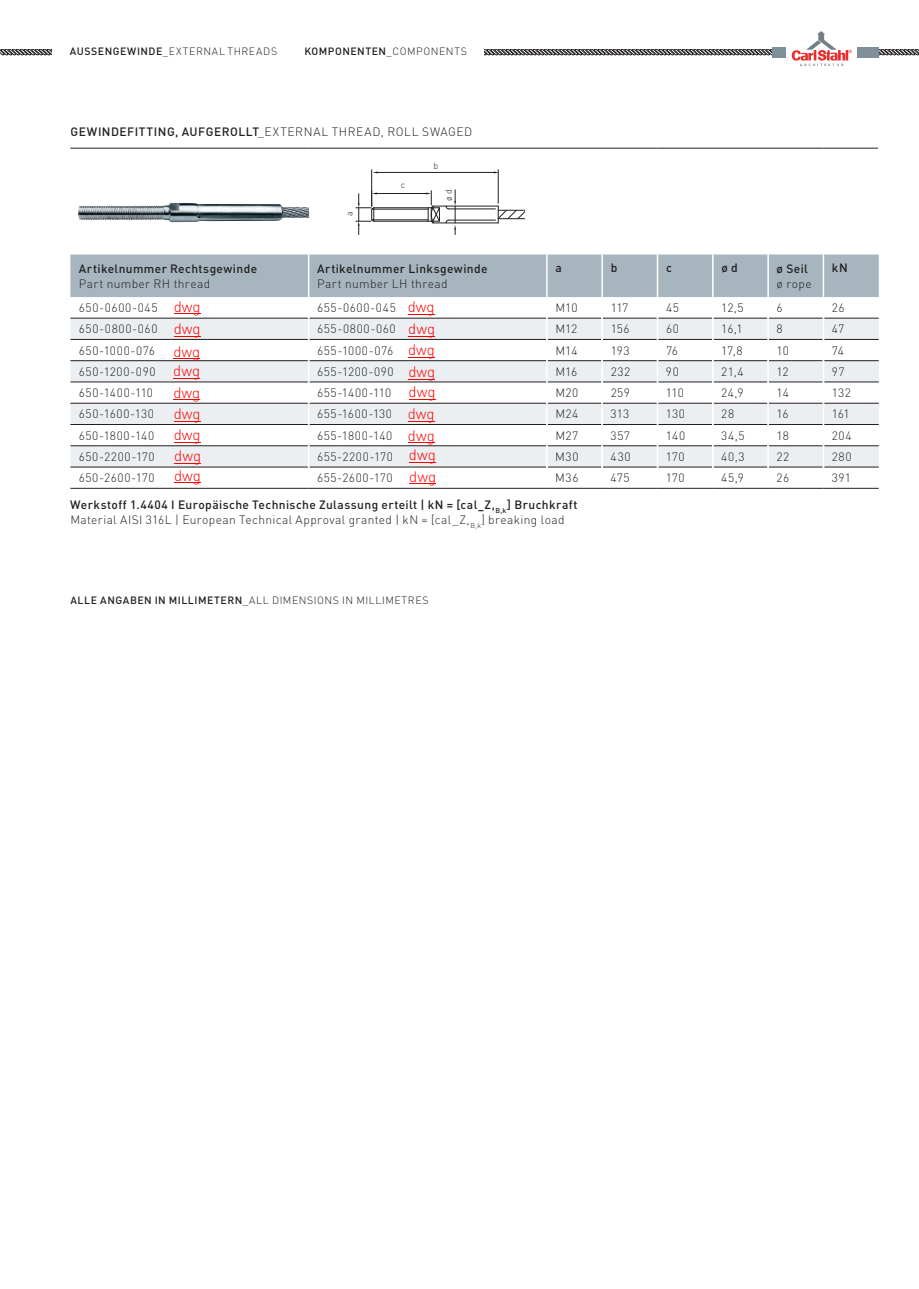
<style>
.page{position:relative;width:919px;height:1289px;background:#fff}
.page>*{position:absolute;margin:0;border:0;box-sizing:border-box;transform-origin:0 0}
.t1{font:300 15px/21.3px "DIN Pro";color:#f00}
.t2{font:300 12px/24.2px "DIN Pro";letter-spacing:.045em;color:#231f20}
.t3{font:500 12px/15px "DIN Pro";letter-spacing:.03em;color:#231f20}
.t4{font:300 10.5px "DIN Pro";letter-spacing:.055em;color:#231f20}
.t5{font:500 10.5px "DIN Pro";letter-spacing:.045em;color:#231f20}
.t6{font:300 9px "DIN Pro";color:#231f20}
.s1{font-weight:500}
.s2{font-weight:300}
</style>
<div class="page">
<svg style="left:0;top:49px;width:919px;height:6px;background:#666364"></svg>
<div style="left:772px;top:47px;width:21px;height:11px;background:#7f9098"></div>
<div style="left:793px;top:28px;width:64px;height:42px;background:#fff"></div>
<div style="left:857px;top:47px;width:21px;height:11px;background:#7f9098"></div>
<div style="left:53px;top:47px;width:431px;height:12px;background:#fff"></div>
<img style="left:786px;top:31px;width:66px;height:36px">
<svg style="left:70px;top:147px;width:807px;height:88px"></svg>
<hr style="left:822px;top:127px;width:2px;height:21px;background:#fff">
<hr style="left:70px;top:148px;width:238px;height:1px;background:#231f20">
<hr style="left:308px;top:148px;width:239px;height:1px;background:#231f20">
<hr style="left:547px;top:148px;width:55px;height:1px;background:#231f20">
<hr style="left:602px;top:148px;width:55px;height:1px;background:#231f20">
<hr style="left:657px;top:148px;width:55px;height:1px;background:#231f20">
<hr style="left:712px;top:148px;width:56px;height:1px;background:#231f20">
<hr style="left:768px;top:148px;width:55px;height:1px;background:#231f20">
<hr style="left:823px;top:148px;width:54px;height:1px;background:#231f20">
<hr style="left:70px;top:488px;width:238px;height:1px;background:#231f20">
<hr style="left:308px;top:488px;width:239px;height:1px;background:#231f20">
<hr style="left:547px;top:488px;width:55px;height:1px;background:#231f20">
<hr style="left:602px;top:488px;width:55px;height:1px;background:#231f20">
<hr style="left:657px;top:488px;width:55px;height:1px;background:#231f20">
<hr style="left:712px;top:488px;width:56px;height:1px;background:#231f20">
<hr style="left:768px;top:488px;width:55px;height:1px;background:#231f20">
<hr style="left:823px;top:488px;width:55px;height:1px;background:#231f20">
<img style="left:78px;top:203px;width:93px;height:17px">
<hr style="left:433px;top:222px;width:65px;height:1px;background:#231f20">
<hr style="left:433px;top:206px;width:65px;height:1px;background:#231f20">
<hr style="left:374px;top:207px;width:57px;height:1px;background:#231f20">
<hr style="left:374px;top:221px;width:57px;height:1px;background:#231f20">
<hr style="left:371px;top:209px;width:57px;height:1px;background:#231f20">
<hr style="left:371px;top:219px;width:57px;height:1px;background:#231f20">
<hr style="left:371px;top:170px;width:1px;height:36px;background:#231f20">
<hr style="left:449px;top:220px;width:46px;height:1px;background:#231f20">
<hr style="left:449px;top:208px;width:46px;height:1px;background:#231f20">
<svg style="left:497px;top:206px;width:27px;height:17px"></svg>
<hr style="left:376px;top:193px;width:50px;height:1px;background:#231f20">
<hr style="left:498px;top:170px;width:1px;height:33px;background:#231f20">
<hr style="left:377px;top:172px;width:117px;height:1px;background:#231f20">
<svg style="left:356px;top:191px;width:21px;height:43px"></svg>
<svg style="left:426px;top:190px;width:30px;height:44px"></svg>
<svg style="left:70px;top:254px;width:808px;height:234px"></svg>
<p class="t4" style="left:70px;top:43px;width:209px"><span class="s1">AUSSENGEWINDE</span>_EXTERNAL THREADS</p>
<p class="t5" style="left:304px;top:43px;width:164px">KOMPONENTEN<span class="s2">_COMPONENTS</span></p>
<p class="t2" style="left:70px;top:119px;width:403px"><span class="s1">GEWINDEFITTING, AUFGEROLLT</span>_EXTERNAL THREAD, ROLL SWAGED</p>
<p class="t6" style="left:342px;top:216px;width:6px;rotate:-90deg">a</p>
<p class="t6" style="left:401px;top:178px;width:6px">c</p>
<p class="t6" style="left:433px;top:159px;width:6px">b</p>
<p class="t6" style="left:441px;top:201px;width:13px;rotate:-90deg">ø d</p>
<p class="t3" style="left:79px;top:260px;width:180px">Artikelnummer Rechtsgewinde</p>
<p class="t3" style="left:831px;top:259px;width:17px">kN</p>
<p class="t2" style="left:79px;top:270px;width:133px">Part number RH thread<br>650-0600-045</p>
<p class="t3" style="left:555px;top:259px;width:8px">a</p>
<p class="t3" style="left:610px;top:259px;width:8px">b</p>
<p class="t3" style="left:666px;top:259px;width:7px">c</p>
<p class="t3" style="left:721px;top:259px;width:18px">ø d</p>
<p class="t3" style="left:776px;top:260px;width:33px">ø Seil</p>
<p class="t2" style="left:776px;top:270px;width:37px">ø rope</p>
<p class="t3" style="left:317px;top:260px;width:172px">Artikelnummer Linksgewinde</p>
<p class="t2" style="left:317px;top:270px;width:132px">Part number LH thread<br>655-0600-045</p>
<p class="t1" style="left:174px;top:294px;width:28px">dwg</p>
<p class="t1" style="left:408px;top:295px;width:28px">dwg</p>
<p class="t2" style="left:555px;top:294px;width:24px">M10</p>
<p class="t2" style="left:610px;top:294px;width:19px">117</p>
<p class="t2" style="left:666px;top:294px;width:15px">45</p>
<p class="t2" style="left:721px;top:294px;width:24px">12,5</p>
<p class="t2" style="left:776px;top:294px;width:8px">6</p>
<p class="t2" style="left:831px;top:294px;width:14px">26</p>
<p class="t1" style="left:407px;top:316px;width:29px;text-align:justify">dwg dwg dwg dwg dwg dwg</p>
<p class="t1" style="left:173px;top:316px;width:29px;line-height:22.6px">dwg dwg</p>
<p class="t1" style="left:173px;top:359px;width:29px;text-align:justify">dwg dwg dwg dwg</p>
<p class="t2" style="left:79px;top:316px;width:80px">650-0800-060</p>
<p class="t2" style="left:317px;top:316px;width:80px">655-0800-060</p>
<p class="t2" style="left:555px;top:316px;width:24px">M12</p>
<p class="t2" style="left:610px;top:316px;width:20px">156</p>
<p class="t2" style="left:666px;top:316px;width:14px">60</p>
<p class="t2" style="left:721px;top:316px;width:23px">16,1</p>
<p class="t2" style="left:776px;top:316px;width:8px">8</p>
<p class="t2" style="left:831px;top:316px;width:14px">47</p>
<p class="t2" style="left:79px;top:337px;width:78px">650-1000-076</p>
<p class="t2" style="left:317px;top:337px;width:78px">655-1000-076</p>
<p class="t2" style="left:555px;top:337px;width:24px">M14</p>
<p class="t2" style="left:610px;top:337px;width:21px">193</p>
<p class="t2" style="left:666px;top:337px;width:14px">76</p>
<p class="t2" style="left:721px;top:337px;width:23px">17,8</p>
<p class="t2" style="left:776px;top:337px;width:14px">10</p>
<p class="t2" style="left:831px;top:337px;width:14px">74</p>
<p class="t2" style="left:79px;top:358px;width:78px">650-1200-090</p>
<p class="t2" style="left:317px;top:358px;width:78px">655-1200-090</p>
<p class="t2" style="left:555px;top:358px;width:24px">M16</p>
<p class="t2" style="left:610px;top:358px;width:21px">232</p>
<p class="t2" style="left:666px;top:358px;width:14px">90</p>
<p class="t2" style="left:721px;top:358px;width:24px">21,4</p>
<p class="t2" style="left:776px;top:358px;width:14px">12</p>
<p class="t2" style="left:831px;top:358px;width:14px">97</p>
<p class="t2" style="left:79px;top:380px;width:76px">650-1400-110</p>
<p class="t2" style="left:317px;top:380px;width:76px">655-1400-110</p>
<p class="t2" style="left:555px;top:380px;width:25px">M20</p>
<p class="t2" style="left:610px;top:380px;width:21px">259</p>
<p class="t2" style="left:666px;top:380px;width:19px">110</p>
<p class="t2" style="left:721px;top:380px;width:24px">24,9</p>
<p class="t2" style="left:776px;top:380px;width:14px">14</p>
<p class="t2" style="left:831px;top:380px;width:20px">132</p>
<p class="t2" style="left:79px;top:401px;width:77px">650-1600-130</p>
<p class="t2" style="left:317px;top:401px;width:77px">655-1600-130</p>
<p class="t2" style="left:555px;top:401px;width:24px">M24</p>
<p class="t2" style="left:610px;top:401px;width:20px">313</p>
<p class="t2" style="left:666px;top:401px;width:21px">130</p>
<p class="t2" style="left:721px;top:401px;width:14px">28</p>
<p class="t2" style="left:776px;top:401px;width:14px">16</p>
<p class="t2" style="left:831px;top:401px;width:19px">161</p>
<p class="t2" style="left:79px;top:422px;width:77px">650-1800-140</p>
<p class="t2" style="left:317px;top:422px;width:77px">655-1800-140</p>
<p class="t2" style="left:555px;top:422px;width:25px">M27</p>
<p class="t2" style="left:610px;top:422px;width:21px">357</p>
<p class="t2" style="left:666px;top:422px;width:21px">140</p>
<p class="t2" style="left:721px;top:422px;width:25px">34,5</p>
<p class="t2" style="left:776px;top:422px;width:14px">18</p>
<p class="t2" style="left:831px;top:422px;width:21px">204</p>
<p class="t2" style="left:79px;top:443px;width:77px">650-2200-170</p>
<p class="t2" style="left:317px;top:443px;width:77px">655-2200-170</p>
<p class="t2" style="left:555px;top:443px;width:25px">M30</p>
<p class="t2" style="left:610px;top:443px;width:21px">430</p>
<p class="t2" style="left:666px;top:443px;width:20px">170</p>
<p class="t2" style="left:721px;top:443px;width:25px">40,3</p>
<p class="t2" style="left:776px;top:443px;width:14px">22</p>
<p class="t2" style="left:831px;top:443px;width:21px">280</p>
<p class="t2" style="left:79px;top:465px;width:77px">650-2600-170</p>
<p class="t2" style="left:317px;top:465px;width:77px">655-2600-170</p>
<p class="t2" style="left:555px;top:465px;width:25px">M36</p>
<p class="t2" style="left:610px;top:465px;width:21px">475</p>
<p class="t2" style="left:666px;top:465px;width:20px">170</p>
<p class="t2" style="left:721px;top:465px;width:24px">45,9</p>
<p class="t2" style="left:776px;top:465px;width:14px">26</p>
<p class="t2" style="left:831px;top:465px;width:21px">391</p>
<p class="t3" style="left:70px;top:496px;width:508px">Werkstoff 1.4404 I Europäische Technische Zulassung erteilt | kN = [cal–Z,<sub>B,k</sub>] Bruchkraft<br><span class="s2">Material AISI 316L | European Technical Approval granted | kN = [cal_Z,</span><sub>B,k</sub><span class="s2">] breaking load</span></p>
<p class="t1" style="left:174px;top:445px;width:29px;line-height:19.4px">dwg dwg</p>
<p class="t1" style="left:409px;top:442px;width:29px">dwg dwg</p>
<p class="t4" style="left:70px;top:592px;width:359px"><span class="s1">ALLE ANGABEN IN MILLIMETERN</span>_ALL DIMENSIONS IN MILLIMETRES</p>
</div>
